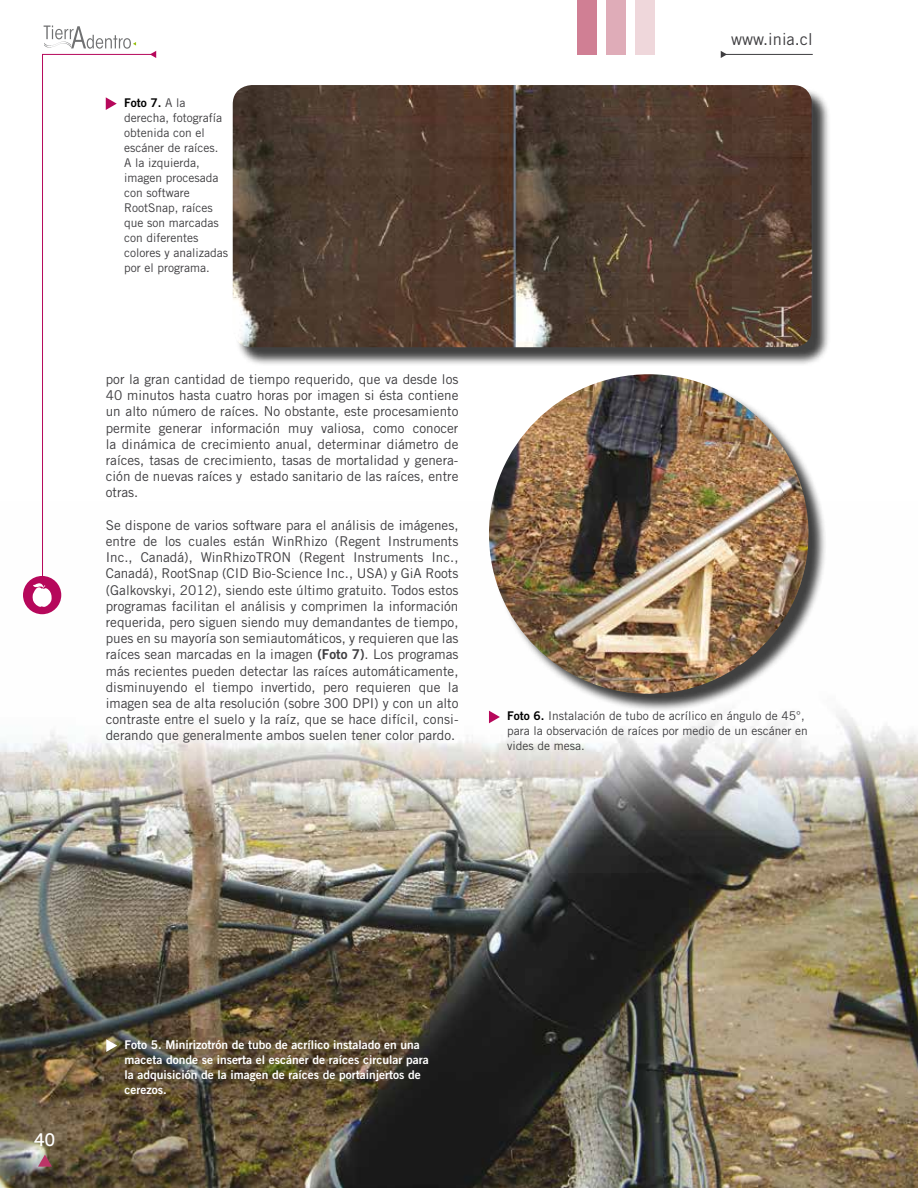
<style>
.page{position:relative;width:918px;height:1188px;background:#fff}
.page>*{position:absolute;margin:0;border:0;box-sizing:border-box;transform-origin:0 0}
.t1{font:18px "Museo 500";color:#fff}
.t2{font:16.5px "Trade Gothic LT Std";color:#3e3d40}
.t3{font:13.5px/16.2px "Trade Gothic LT Std";color:#3e3d40;text-align:justify}
.t4{font:12px/15px "Trade Gothic LT Std";color:#3e3d40}
.t5{font:12px/15px "Trade Gothic LT Std Bd 2";color:#fff}
.t6{font:12px "Trade Gothic LT Std Bd 2";color:#000}
.s1{font-family:"Trade Gothic LT Std";color:#3e3d40}
.s2{font-family:"Trade Gothic LT Std Bd 2"}
.s3{font-family:"Trade Gothic LT Std Bd 2";color:#000}
</style>
<div class="page">
<div style="left:635px;top:0;width:19px;height:54px;background:#efd7db"></div>
<div style="left:607px;top:0;width:19px;height:54px;background:#dfacb8"></div>
<div style="left:577px;top:0;width:20px;height:54px;background:#d07f94"></div>
<svg style="left:721px;top:51px;width:6px;height:7px"></svg>
<hr style="left:721px;top:54px;width:92px;height:1px;background:#3e3d40">
<svg style="left:44px;top:26px;width:92px;height:23px"></svg>
<img style="left:0;top:509px;width:918px;height:679px">
<div style="left:23px;top:576px;width:38px;height:38px;background:#b6085b;border-radius:50%"></div>
<svg style="left:32px;top:583px;width:20px;height:24px"></svg>
<svg style="left:38px;top:1155px;width:14px;height:12px"></svg>
<svg style="left:42px;top:54px;width:112px;height:524px"></svg>
<svg style="left:150px;top:51px;width:6px;height:7px"></svg>
<svg style="left:106px;top:1039px;width:11px;height:13px"></svg>
<svg style="left:489px;top:711px;width:11px;height:12px"></svg>
<div style="left:491px;top:377px;width:336px;height:335px;background:#000;opacity:.75"></div>
<img style="left:489px;top:374px;width:320px;height:320px;border-radius:160px">
<div style="left:235px;top:87px;width:596px;height:279px;background:#000;opacity:.75"></div>
<img style="left:233px;top:85px;width:579px;height:262px">
<svg style="left:106px;top:97px;width:11px;height:13px"></svg>
<p class="t6" style="left:124px;top:95px;width:63px">Foto 7. <span class="s1">A la</span></p>
<p class="t4" style="left:124px;top:110px;width:105px">derecha, fotografía obtenida con el escáner de raíces.<br>A la izquierda, imagen procesada con software<br>RootSnap, raíces que son marcadas con diferentes colores y analizadas por el programa.</p>
<p class="t3" style="left:106px;top:371px;width:354px">por la gran cantidad de tiempo requerido, que va desde los 40 minutos hasta cuatro horas por imagen si ésta contiene un alto número de raíces. No obstante, este procesamiento permite generar información muy valiosa, como conocer la dinámica de crecimiento anual, determinar diámetro de raíces, tasas de crecimiento, tasas de mortalidad y genera&shy;ción de nuevas raíces y estado sanitario de las raíces, entre otras.</p>
<p class="t3" style="left:106px;top:517px;width:354px">Se dispone de varios software para el análisis de imágenes, entre de los cuales están WinRhizo (Regent Instruments Inc., Canadá), WinRhizoTRON (Regent Instruments Inc., Canadá), RootSnap (CID Bio-Science Inc., USA) y GiA Roots (Galkovskyi, 2012), siendo este último gratuito. Todos estos programas facilitan el análisis y comprimen la información requerida, pero siguen siendo muy demandantes de tiempo, pues en su mayoría son semiautomáticos, y requieren que las raíces sean marcadas en la imagen <span class="s2">(Foto 7)</span>. Los programas más recientes pueden detectar las raíces automáticamente, disminuyendo el tiempo invertido, pero requieren que la imagen sea de alta resolución (sobre 300 DPI) y con un alto contraste entre el suelo y la raíz, que se hace difícil, consi&shy;derando que generalmente ambos suelen tener color pardo.</p>
<p class="t2" style="left:731px;top:29px;width:83px">www.inia.cl</p>
<p class="t4" style="left:507px;top:708px;width:302px"><span class="s3">Foto 6.</span> Instalación de tubo de acrílico en ángulo de 45°, para la observación de raíces por medio de un escáner en vides de mesa.</p>
<h1 class="t1" style="left:34px;top:1130px;width:23px">40</h1>
<p class="t5" style="left:125px;top:1037px;width:306px">Foto 5. Minirizotrón de tubo de acrílico instalado en una maceta donde se inserta el escáner de raíces circular para la adquisición de la imagen de raíces de portainjertos de cerezos.</p>
</div>
